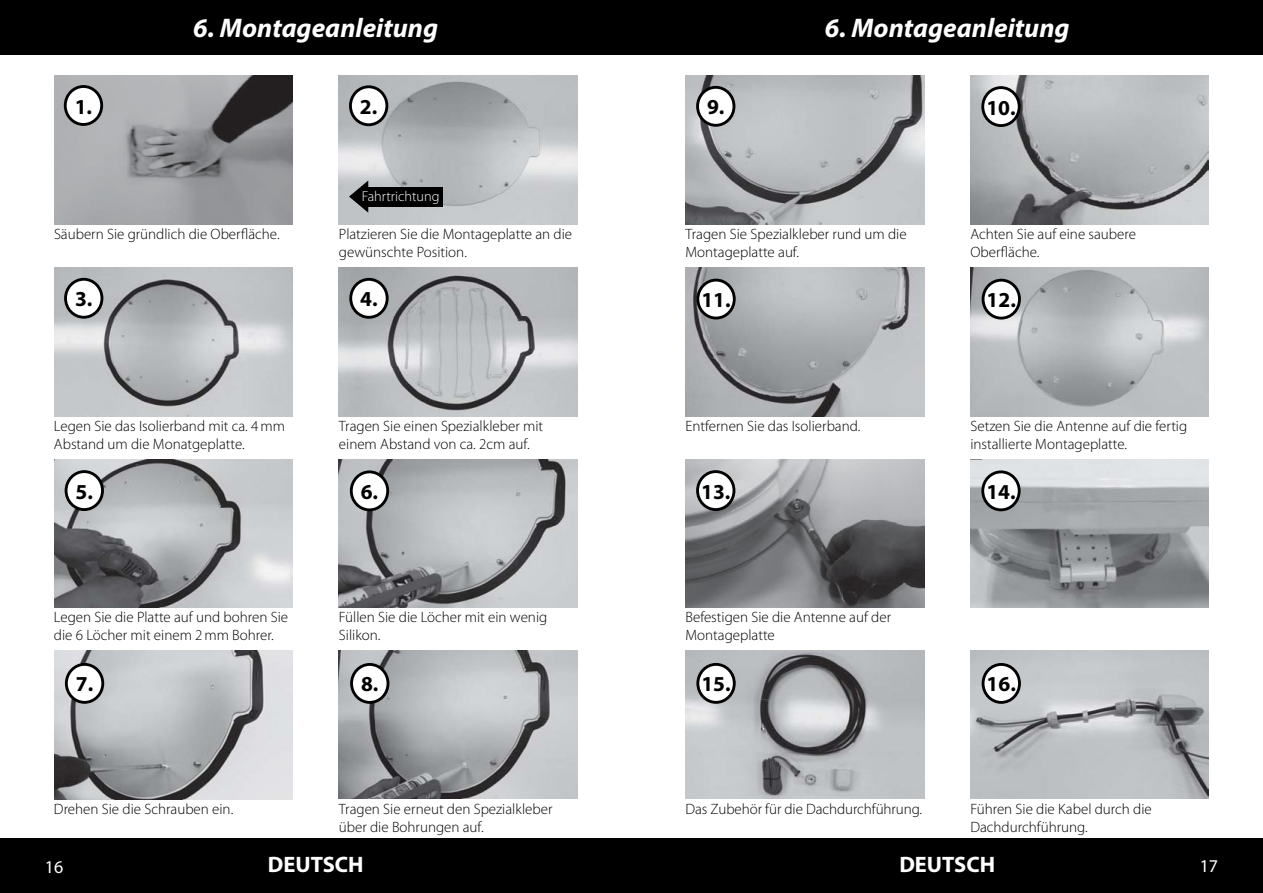
<style>
.page{position:relative;width:1263px;height:893px;background:#fff}
.page>*{position:absolute;margin:0;border:0;box-sizing:border-box;transform-origin:0 0}
.t1{font:italic 700 27px "Myriad Pro";color:#fff}
.t2{font:700 22.35px "Myriad Pro";color:#fff}
.t3{font:700 21.3px "Myriad Pro";color:#000}
.t4{font:18px "Myriad Pro";color:#fff}
.t5{font:300 15px/18px "Myriad Pro";color:#000}
.t6{font:300 14.25px "Myriad Pro";color:#fff}
</style>
<div class="page">
<div style="left:0;top:839px;width:1263px;height:54px;background:#000"></div>
<div style="left:0;top:0;width:1263px;height:54px;background:#000"></div>
<img style="left:54px;top:75px;width:239px;height:149px">
<img style="left:339px;top:75px;width:238px;height:149px">
<img style="left:54px;top:268px;width:239px;height:148px">
<img style="left:339px;top:267px;width:238px;height:150px">
<div style="left:65px;top:86px;width:37px;height:38px;background:#fff;border-radius:50%"></div>
<div style="left:64px;top:85px;width:39px;height:41px;border:3px solid #000;border-radius:50%"></div>
<div style="left:66px;top:279px;width:36px;height:38px;background:#fff;border-radius:50%"></div>
<div style="left:64px;top:278px;width:39px;height:41px;border:3px solid #000;border-radius:50%"></div>
<div style="left:350px;top:87px;width:37px;height:38px;background:#fff;border-radius:50%"></div>
<div style="left:349px;top:85px;width:39px;height:41px;border:3px solid #000;border-radius:50%"></div>
<div style="left:351px;top:279px;width:36px;height:38px;background:#fff;border-radius:50%"></div>
<div style="left:349px;top:278px;width:40px;height:41px;border:3px solid #000;border-radius:50%"></div>
<div style="left:365px;top:187px;width:78px;height:19px;background:#000"></div>
<svg style="left:349px;top:180px;width:19px;height:33px"></svg>
<img style="left:54px;top:460px;width:239px;height:147px">
<img style="left:339px;top:460px;width:238px;height:147px">
<img style="left:54px;top:651px;width:239px;height:148px">
<img style="left:339px;top:651px;width:238px;height:148px">
<div style="left:66px;top:472px;width:36px;height:38px;background:#fff;border-radius:50%"></div>
<div style="left:65px;top:470px;width:39px;height:41px;border:3px solid #000;border-radius:50%"></div>
<div style="left:66px;top:664px;width:37px;height:38px;background:#fff;border-radius:50%"></div>
<div style="left:65px;top:663px;width:39px;height:41px;border:3px solid #000;border-radius:50%"></div>
<div style="left:351px;top:472px;width:37px;height:38px;background:#fff;border-radius:50%"></div>
<div style="left:350px;top:470px;width:39px;height:41px;border:3px solid #000;border-radius:50%"></div>
<div style="left:352px;top:664px;width:36px;height:38px;background:#fff;border-radius:50%"></div>
<div style="left:350px;top:663px;width:39px;height:41px;border:3px solid #000;border-radius:50%"></div>
<img style="left:685px;top:75px;width:239px;height:149px">
<img style="left:970px;top:75px;width:239px;height:150px">
<img style="left:685px;top:267px;width:239px;height:149px">
<img style="left:970px;top:267px;width:239px;height:149px">
<div style="left:697px;top:87px;width:37px;height:38px;background:#fff;border-radius:50%"></div>
<div style="left:696px;top:86px;width:39px;height:41px;border:3px solid #000;border-radius:50%"></div>
<div style="left:698px;top:280px;width:36px;height:38px;background:#fff;border-radius:50%"></div>
<div style="left:696px;top:279px;width:40px;height:40px;border:3px solid #000;border-radius:50%"></div>
<div style="left:983px;top:88px;width:36px;height:38px;background:#fff;border-radius:50%"></div>
<div style="left:981px;top:86px;width:40px;height:41px;border:3px solid #000;border-radius:50%"></div>
<div style="left:983px;top:280px;width:36px;height:38px;background:#fff;border-radius:50%"></div>
<div style="left:982px;top:279px;width:39px;height:41px;border:3px solid #000;border-radius:50%"></div>
<img style="left:685px;top:460px;width:239px;height:147px">
<img style="left:970px;top:460px;width:239px;height:147px">
<img style="left:685px;top:651px;width:239px;height:148px">
<img style="left:970px;top:651px;width:239px;height:148px">
<div style="left:697px;top:472px;width:37px;height:38px;background:#fff;border-radius:50%"></div>
<div style="left:696px;top:470px;width:39px;height:41px;border:3px solid #000;border-radius:50%"></div>
<div style="left:698px;top:664px;width:36px;height:38px;background:#fff;border-radius:50%"></div>
<div style="left:696px;top:663px;width:40px;height:41px;border:3px solid #000;border-radius:50%"></div>
<div style="left:983px;top:472px;width:36px;height:38px;background:#fff;border-radius:50%"></div>
<div style="left:981px;top:470px;width:40px;height:41px;border:3px solid #000;border-radius:50%"></div>
<div style="left:983px;top:664px;width:36px;height:38px;background:#fff;border-radius:50%"></div>
<div style="left:982px;top:663px;width:39px;height:41px;border:3px solid #000;border-radius:50%"></div>
<h3 class="t3" style="left:75px;top:92px;width:19px">1.</h3>
<h1 class="t1" style="left:193px;top:10px;width:246px">6. Montageanleitung</h1>
<h1 class="t1" style="left:825px;top:10px;width:246px">6. Montageanleitung</h1>
<h3 class="t3" style="left:360px;top:93px;width:19px">2.</h3>
<p class="t6" style="left:362px;top:188px;width:79px">Fahrtrichtung</p>
<h3 class="t3" style="left:707px;top:93px;width:19px">9.</h3>
<h3 class="t3" style="left:986px;top:94px;width:31px">10.</h3>
<p class="t5" style="left:54px;top:225px;width:227px">Säubern Sie gründlich die Oberfläche.</p>
<p class="t5" style="left:685px;top:225px;width:223px">Tragen Sie Spezialkleber rund um die<br>Montageplatte auf.</p>
<p class="t5" style="left:339px;top:225px;width:235px">Platzieren Sie die Montageplatte an die gewünschte Position.</p>
<p class="t5" style="left:970px;top:225px;width:167px">Achten Sie auf eine saubere<br>Oberfläche.</p>
<h3 class="t3" style="left:75px;top:285px;width:19px">3.</h3>
<h3 class="t3" style="left:360px;top:285px;width:19px">4.</h3>
<h3 class="t3" style="left:701px;top:286px;width:31px">11.</h3>
<h3 class="t3" style="left:987px;top:286px;width:31px">12.</h3>
<p class="t5" style="left:54px;top:417px;width:232px">Legen Sie das Isolierband mit ca. 4mm<br>Abstand um die Monatgeplatte.</p>
<p class="t5" style="left:685px;top:417px;width:176px">Entfernen Sie das Isolierband.</p>
<p class="t5" style="left:339px;top:417px;width:206px">Tragen Sie einen Spezialkleber mit einem Abstand von ca. 2cm auf.</p>
<p class="t5" style="left:970px;top:417px;width:218px">Setzen Sie die Antenne auf die fertig installierte Montageplatte.</p>
<h3 class="t3" style="left:76px;top:477px;width:19px">5.</h3>
<h3 class="t3" style="left:361px;top:478px;width:19px">6.</h3>
<h3 class="t3" style="left:701px;top:477px;width:31px">13.</h3>
<h3 class="t3" style="left:986px;top:478px;width:31px">14.</h3>
<p class="t5" style="left:54px;top:608px;width:236px">Legen Sie die Platte auf und bohren Sie die 6 Löcher mit einem 2mm Bohrer.</p>
<p class="t5" style="left:339px;top:608px;width:210px">Füllen Sie die Löcher mit ein wenig<br>Silikon.</p>
<p class="t5" style="left:685px;top:608px;width:207px">Befestigen Sie die Antenne auf der<br>Montageplatte</p>
<h3 class="t3" style="left:76px;top:670px;width:19px">7.</h3>
<h3 class="t3" style="left:361px;top:670px;width:19px">8.</h3>
<h3 class="t3" style="left:701px;top:670px;width:31px">15.</h3>
<h3 class="t3" style="left:987px;top:670px;width:31px">16.</h3>
<p class="t5" style="left:54px;top:800px;width:181px">Drehen Sie die Schrauben ein.</p>
<p class="t5" style="left:339px;top:800px;width:215px">Tragen Sie erneut den Spezialkleber über die Bohrungen auf.</p>
<p class="t5" style="left:685px;top:800px;width:238px">Das Zubehör für die Dachdurchführung.</p>
<p class="t5" style="left:970px;top:800px;width:183px">Führen Sie die Kabel durch die<br>Dachdurchführung.</p>
<p class="t4" style="left:45px;top:856px;width:20px">16</p>
<h2 class="t2" style="left:268px;top:850px;width:97px">DEUTSCH</h2>
<h2 class="t2" style="left:899px;top:850px;width:97px">DEUTSCH</h2>
<p class="t4" style="left:1200px;top:855px;width:20px">17</p>
</div>
